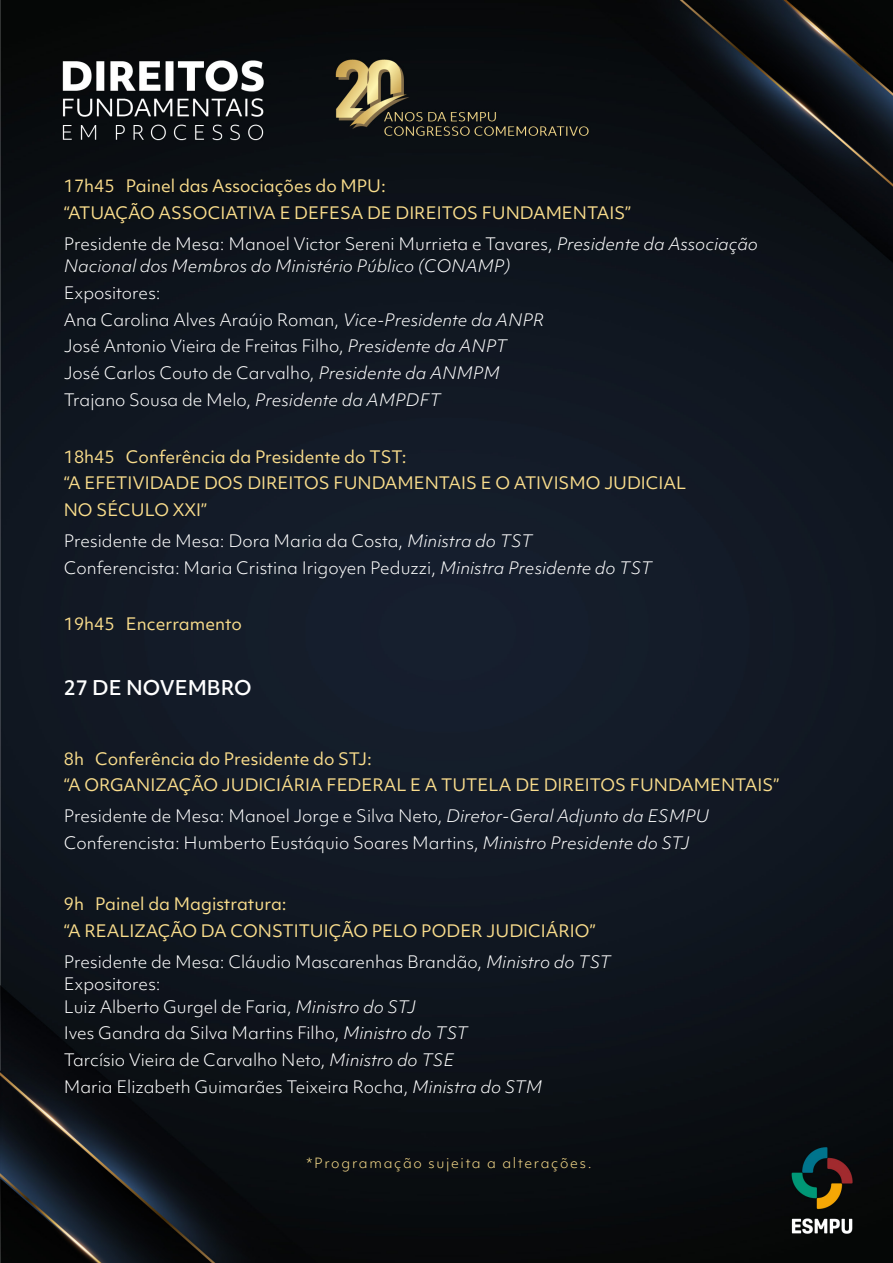
<style>
.page{position:relative;width:893px;height:1263px;background:#fff}
.page>*{position:absolute;margin:0;border:0;box-sizing:border-box;transform-origin:0 0}
.t1{font:500 19.5px "Objektiv Mk 1";color:#fff}
.t2{font:300 16.5px/26.7px "Objektiv Mk 1";color:#fff}
.t3{font:16.5px/26.7px "Objektiv Mk 1";color:#fadd8c}
.t4{font:italic 300 16.5px/22.5px "Objektiv Mk 1";color:#fff}
.t5{font:300 13.5px "Objektiv Mk 1";letter-spacing:.125em;color:#fadd8c}
.s1{font-style:normal}
.s2{font-style:italic}
</style>
<div class="page">
<img style="left:0;top:0;width:893px;height:1263px">
<p class="t3" style="left:64px;top:172px;width:569px">17h45 Painel das Associações do MPU:<br>“ATUAÇÃO ASSOCIATIVA E DEFESA DE DIREITOS FUNDAMENTAIS”</p>
<p class="t4" style="left:64px;top:232px;width:696px"><span class="s1">Presidente de Mesa: Manoel Victor Sereni Murrieta e Tavares,</span> Presidente da Associação<br>Nacional dos Membros do Ministério Público (CONAMP)</p>
<p class="t2" style="left:64px;top:279px;width:482px">Expositores:<br>Ana Carolina Alves Araújo Roman, <span class="s2">Vice-Presidente da ANPR </span>José Antonio Vieira de Freitas Filho, <span class="s2">Presidente da ANPT </span>José Carlos Couto de Carvalho, <span class="s2">Presidente da ANMPM </span>Trajano Sousa de Melo, <span class="s2">Presidente da AMPDFT</span></p>
<p class="t3" style="left:64px;top:443px;width:624px">18h45 Conferência da Presidente do TST:<br>“A EFETIVIDADE DOS DIREITOS FUNDAMENTAIS E O ATIVISMO JUDICIAL<br>NO SÉCULO XXI”</p>
<p class="t2" style="left:64px;top:527px;width:590px">Presidente de Mesa: Dora Maria da Costa, <span class="s2">Ministra do TST<br></span>Conferencista: Maria Cristina Irigoyen Peduzzi, <span class="s2">Ministra Presidente do TST</span></p>
<p class="t3" style="left:64px;top:611px;width:180px">19h45 Encerramento</p>
<p class="t1" style="left:64px;top:674px;width:189px">27 DE NOVEMBRO</p>
<p class="t3" style="left:64px;top:745px;width:717px">8h Conferência do Presidente do STJ:<br>“A ORGANIZAÇÃO JUDICIÁRIA FEDERAL E A TUTELA DE DIREITOS FUNDAMENTAIS”</p>
<p class="t2" style="left:64px;top:803px;width:647px">Presidente de Mesa: Manoel Jorge e Silva Neto, <span class="s2">Diretor-Geral Adjunto da ESMPU<br></span>Conferencista: Humberto Eustáquio Soares Martins, <span class="s2">Ministro Presidente do STJ</span></p>
<p class="t3" style="left:64px;top:890px;width:533px">9h Painel da Magistratura:<br>“A REALIZAÇÃO DA CONSTITUIÇÃO PELO PODER JUDICIÁRIO”</p>
<p class="t2" style="left:64px;top:950px;width:548px;line-height:22.5px">Presidente de Mesa: Cláudio Mascarenhas Brandão, <span class="s2">Ministro do TST<br></span>Expositores:<br>Luiz Alberto Gurgel de Faria, <span class="s2">Ministro do STJ</span></p>
<p class="t2" style="left:64px;top:1020px;width:480px">Ives Gandra da Silva Martins Filho, <span class="s2">Ministro do TST<br></span>Tarcísio Vieira de Carvalho Neto, <span class="s2">Ministro do TSE<br></span>Maria Elizabeth Guimarães Teixeira Rocha, <span class="s2">Ministra do STM</span></p>
<p class="t5" style="left:306px;top:1153px;width:287px">*Programação sujeita a alterações.</p>
</div>
